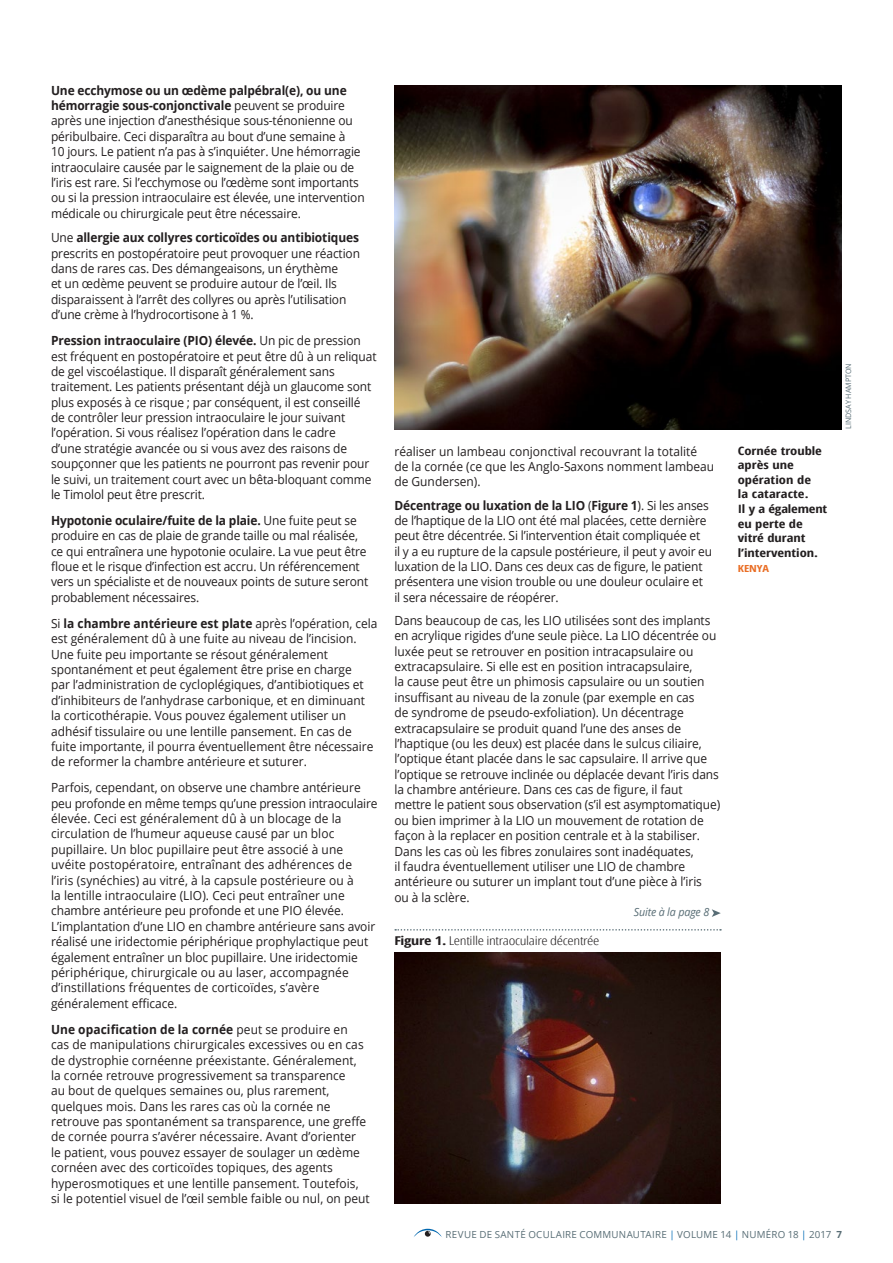
<style>
.page{position:relative;width:893px;height:1263px;background:#fff}
.page>*{position:absolute;margin:0;border:0;box-sizing:border-box;transform-origin:0 0}
.t1{font:12.6px/15.3px "Open Sans";letter-spacing:-.005em;color:#231f20;scale:.95 1}
.t2{font:300 12.15px "Open Sans Condensed";letter-spacing:-.02em;color:#231f20;scale:1.32 1}
.t3{font:700 11.55px/14.7px "Open Sans Condensed";color:#231f20;scale:1.26 1}
.t4{font:italic 11.25px "Open Sans";letter-spacing:-.01em;color:#586d75;scale:.95 1}
.t5{font:9.75px "Open Sans";letter-spacing:.025em;color:#586d75}
.t6{font:700 9.75px "Open Sans Condensed";color:#e96d24;scale:1.26 1}
.t7{font:7.5px "Open Sans";color:#586d75;scale:.95 1}
.s1{font-weight:700}
.s2{color:#006cb7}
</style>
<div class="page">
<svg style="left:414px;top:1229px;width:28px;height:8px"></svg>
<img style="left:394px;top:85px;width:448px;height:344px">
<img style="left:394px;top:952px;width:327px;height:251px">
<svg style="left:712px;top:909px;width:9px;height:8px"></svg>
<svg style="left:395px;top:929px;width:326px;height:1px"></svg>
<p class="t1" style="left:51px;top:82px;width:332px"><span class="s1">Une ecchymose ou un œdème palpébral(e), ou une hémorragie sous-conjonctivale</span> peuvent se produire après une injection d’anesthésique sous-ténonienne ou péribulbaire. Ceci disparaîtra au bout d’une semaine à<br>10 jours. Le patient n’a pas à s’inquiéter. Une hémorragie intraoculaire causée par le saignement de la plaie ou de l’iris est rare. Si l’ecchymose ou l’œdème sont importants ou si la pression intraoculaire est élevée, une intervention médicale ou chirurgicale peut être nécessaire.</p>
<p class="t1" style="left:51px;top:230px;width:327px">Une <span class="s1">allergie aux collyres corticoïdes ou antibiotiques </span>prescrits en postopératoire peut provoquer une réaction dans de rares cas. Des démangeaisons, un érythème<br>et un œdème peuvent se produire autour de l’œil. Ils disparaissent à l’arrêt des collyres ou après l’utilisation d’une crème à l’hydrocortisone à 1 %.</p>
<p class="t1" style="left:51px;top:333px;width:344px"><span class="s1">Pression intraoculaire (PIO) élevée.</span> Un pic de pression est fréquent en postopératoire et peut être dû à un reliquat de gel viscoélastique. Il disparaît généralement sans traitement. Les patients présentant déjà un glaucome sont plus exposés à ce risque ; par conséquent, il est conseillé de contrôler leur pression intraoculaire le jour suivant l’opération. Si vous réalisez l’opération dans le cadre<br>d’une stratégie avancée ou si vous avez des raisons de soupçonner que les patients ne pourront pas revenir pour le suivi, un traitement court avec un bêta-bloquant comme le Timolol peut être prescrit.</p>
<p class="t1" style="left:51px;top:512px;width:335px"><span class="s1">Hypotonie oculaire/fuite de la plaie.</span> Une fuite peut se produire en cas de plaie de grande taille ou mal réalisée, ce qui entraînera une hypotonie oculaire. La vue peut être floue et le risque d’infection est accru. Un référencement vers un spécialiste et de nouveaux points de suture seront probablement nécessaires.</p>
<p class="t1" style="left:51px;top:615px;width:345px">Si <span class="s1">la chambre antérieure est plate</span> après l’opération, cela est généralement dû à une fuite au niveau de l’incision.<br>Une fuite peu importante se résout généralement spontanément et peut également être prise en charge<br>par l’administration de cycloplégiques, d’antibiotiques et d’inhibiteurs de l’anhydrase carbonique, et en diminuant la corticothérapie. Vous pouvez également utiliser un adhésif tissulaire ou une lentille pansement. En cas de fuite importante, il pourra éventuellement être nécessaire de reformer la chambre antérieure et suturer.</p>
<p class="t1" style="left:51px;top:780px;width:345px">Parfois, cependant, on observe une chambre antérieure peu profonde en même temps qu’une pression intraoculaire élevée. Ceci est généralement dû à un blocage de la circulation de l’humeur aqueuse causé par un bloc pupillaire. Un bloc pupillaire peut être associé à une uvéite postopératoire, entraînant des adhérences de l’iris (synéchies) au vitré, à la capsule postérieure ou à<br>la lentille intraoculaire (LIO). Ceci peut entraîner une chambre antérieure peu profonde et une PIO élevée.<br>L’implantation d’une LIO en chambre antérieure sans avoir réalisé une iridectomie périphérique prophylactique peut également entraîner un bloc pupillaire. Une iridectomie périphérique, chirurgicale ou au laser, accompagnée d’instillations fréquentes de corticoïdes, s’avère généralement efficace.</p>
<p class="t1" style="left:51px;top:1021px;width:337px"><span class="s1">Une opacification de la cornée</span> peut se produire en<br>cas de manipulations chirurgicales excessives ou en cas de dystrophie cornéenne préexistante. Généralement,<br>la cornée retrouve progressivement sa transparence<br>au bout de quelques semaines ou, plus rarement, quelques mois. Dans les rares cas où la cornée ne retrouve pas spontanément sa transparence, une greffe de cornée pourra s’avérer nécessaire. Avant d’orienter<br>le patient, vous pouvez essayer de soulager un œdème cornéen avec des corticoïdes topiques, des agents hyperosmotiques et une lentille pansement. Toutefois, si le potentiel visuel de l’œil semble faible ou nul, on peut</p>
<p class="t1" style="left:394px;top:443px;width:338px">réaliser un lambeau conjonctival recouvrant la totalité de la cornée (ce que les Anglo-Saxons nomment lambeau de Gundersen).</p>
<p class="t1" style="left:394px;top:497px;width:336px"><span class="s1">Décentrage ou luxation de la LIO</span> (<span class="s1">Figure 1</span>). Si les anses de l’haptique de la LIO ont été mal placées, cette dernière peut être décentrée. Si l’intervention était compliquée et<br>il y a eu rupture de la capsule postérieure, il peut y avoir eu luxation de la LIO. Dans ces deux cas de figure, le patient présentera une vision trouble ou une douleur oculaire et<br>il sera nécessaire de réopérer.</p>
<p class="t1" style="left:394px;top:612px;width:344px">Dans beaucoup de cas, les LIO utilisées sont des implants en acrylique rigides d’une seule pièce. La LIO décentrée ou luxée peut se retrouver en position intracapsulaire ou extracapsulaire. Si elle est en position intracapsulaire,<br>la cause peut être un phimosis capsulaire ou un soutien insuffisant au niveau de la zonule (par exemple en cas<br>de syndrome de pseudo-exfoliation). Un décentrage extracapsulaire se produit quand l’une des anses de l’haptique (ou les deux) est placée dans le sulcus ciliaire, l’optique étant placée dans le sac capsulaire. Il arrive que l’optique se retrouve inclinée ou déplacée devant l’iris dans la chambre antérieure. Dans ces cas de figure, il faut mettre le patient sous observation (s’il est asymptomatique) ou bien imprimer à la LIO un mouvement de rotation de façon à la replacer en position centrale et à la stabiliser.<br>Dans les cas où les fibres zonulaires sont inadéquates,<br>il faudra éventuellement utiliser une LIO de chambre antérieure ou suturer un implant tout d’une pièce à l’iris<br>ou à la sclère.</p>
<p class="t2" style="left:394px;top:932px;width:157px"><span class="s1">Figure 1.</span> Lentille intraoculaire décentrée</p>
<p class="t4" style="left:634px;top:905px;width:81px">Suite à la page 8</p>
<p class="t3" style="left:738px;top:443px;width:73px">Cornée trouble après une opération de<br>la cataracte.<br>Il y a également eu perte de vitré durant l’intervention.</p>
<p class="t6" style="left:738px;top:561px;width:26px">KENYA</p>
<p class="t7" style="left:843px;top:429px;width:71px;rotate:-90deg">LINDSAY HAMPTON</p>
<p class="t5" style="left:446px;top:1228px;width:398px">REVUE DE SANTÉ OCULAIRE COMMUNAUTAIRE <span class="s2">|</span> VOLUME 14 <span class="s2">|</span> NUMÉRO 18 <span class="s2">|</span> 2017 <span class="s1">7</span></p>
</div>
